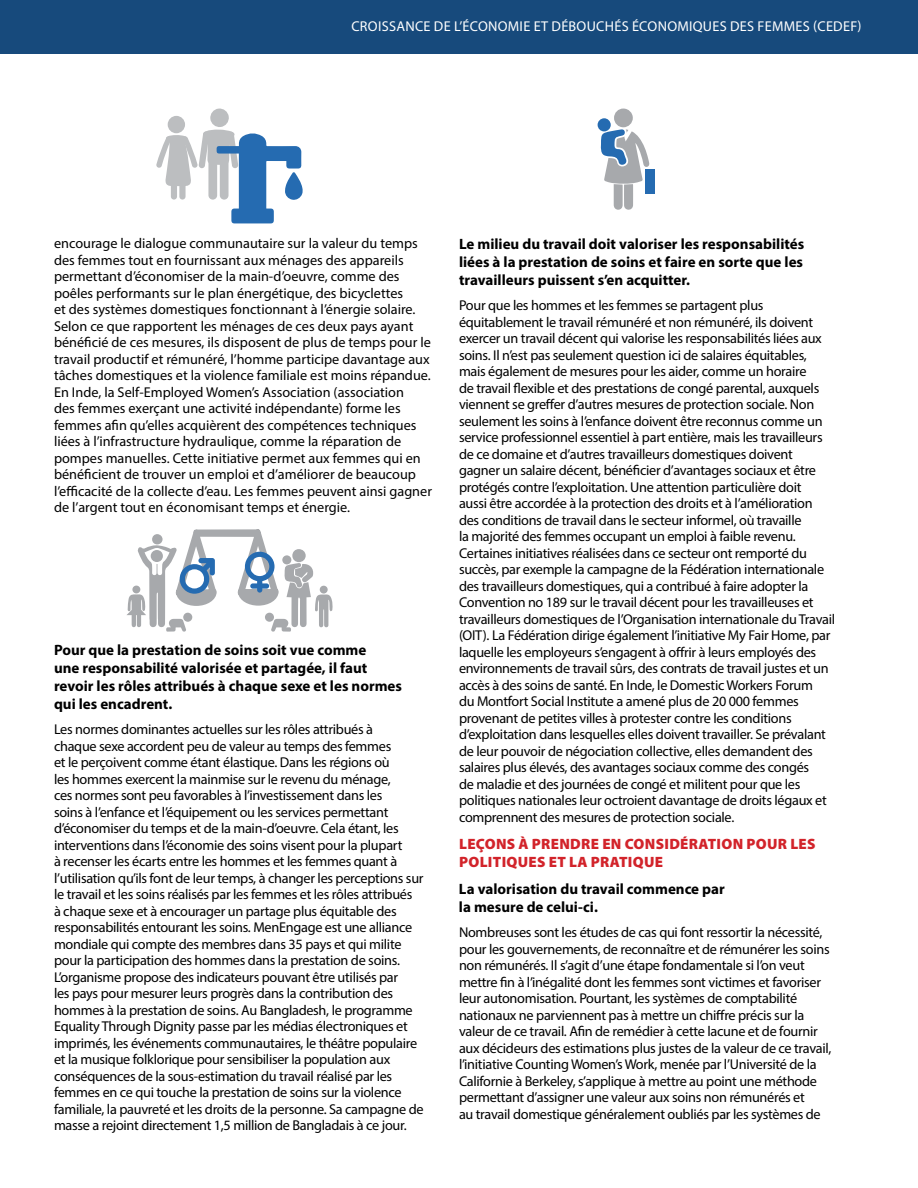
<style>
.page{position:relative;width:918px;height:1188px;background:#fff}
.page>*{position:absolute;margin:0;border:0;box-sizing:border-box;transform-origin:0 0}
.t1{font:700 15px/18px "Myriad Pro";color:#000}
.t2{font:900 15px/18px "Myriad Pro";letter-spacing:.02em;color:#d2232a}
.t3{font:14.25px/16.5px "Myriad Pro";letter-spacing:-.02em;color:#000}
.t4{font:14.25px/16.5px "Myriad Pro";color:#000}
.t5{font:14.25px "Myriad Pro";letter-spacing:.02em;color:#fff}
</style>
<div class="page">
<div style="left:0;top:0;width:918px;height:54px;background:#174a7c"></div>
<svg style="left:127px;top:529px;width:206px;height:103px"></svg>
<div style="left:132px;top:586px;width:8px;height:7px;background:#a7a9ac;border-radius:50%"></div>
<svg style="left:156px;top:108px;width:147px;height:115px"></svg>
<div style="left:614px;top:109px;width:19px;height:18px;background:#a7a9ac;border-radius:50%"></div>
<div style="left:645px;top:170px;width:10px;height:24px;background:#256bb1"></div>
<div style="left:598px;top:118px;width:13px;height:14px;background:#256bb1;border-radius:50%"></div>
<svg style="left:600px;top:129px;width:50px;height:81px"></svg>
<p class="t5" style="left:351px;top:17px;width:512px">Croissance de l’économie et débouchés économiques des femmes (CEDEF)</p>
<p class="t4" style="left:54px;top:235px;width:380px">encourage le dialogue communautaire sur la valeur du temps des femmes tout en fournissant aux ménages des appareils permettant d’économiser de la main-d’oeuvre, comme des poêles performants sur le plan énergétique, des bicyclettes<br>et des systèmes domestiques fonctionnant à l’énergie solaire.<br>Selon ce que rapportent les ménages de ces deux pays ayant bénéficié de ces mesures, ils disposent de plus de temps pour le travail productif et rémunéré, l’homme participe davantage aux tâches domestiques et la violence familiale est moins répandue.<br>En I nde, la Self-Employed Women’s Association (association<br>des femmes exerçant une activité indépendante) forme les femmes afin qu’elles acquièrent des compétences techniques liées à l’infrastructure hydraulique, comme la réparation de pompes manuelles. Cette initiative permet aux femmes qui en bénéficient de trouver un emploi et d’améliorer de beaucoup l’efficacité de la collecte d’eau. Les femmes peuvent ainsi gagner de l’argent tout en économisant temps et énergie.</p>
<p class="t1" style="left:54px;top:640px;width:350px">Pour que la prestation de soins soit vue comme<br>une responsabilité valorisée et partagée, il faut revoir les rôles attribués à chaque sexe et les normes qui les encadrent.</p>
<p class="t3" style="left:54px;top:721px;width:371px">Les normes dominantes actuelles sur les rôles attribués à<br>chaque sexe accordent peu de valeur au temps des femmes<br>et le perçoivent comme étant élastique. Dans les régions où<br>les hommes exercent la mainmise sur le revenu du ménage,<br>ces normes sont peu favorables à l’investissement dans les<br>soins à l’enfance et l’équipement ou les services permettant d’économiser du temps et de la main-d’oeuvre. Cela étant, les interventions dans l’économie des soins visent pour la plupart<br>à recenser les écarts entre les hommes et les femmes quant à l’utilisation qu’ils font de leur temps, à changer les perceptions sur le travail et les soins réalisés par les femmes et les rôles attribués<br>à chaque sexe et à encourager un partage plus équitable des responsabilités entourant les soins. MenEngage est une alliance mondiale qui compte des membres dans 35 pays et qui milite pour la participation des hommes dans la prestation de soins.<br>L’organisme propose des indicateurs pouvant être utilisés par<br>les pays pour mesurer leurs progrès dans la contribution des hommes à la prestation de soins. Au Bangladesh, le programme Equality Through Dignity passe par les médias électroniques et imprimés, les événements communautaires, le théâtre populaire et la musique folklorique pour sensibiliser la population aux conséquences de la sous-estimation du travail réalisé par les femmes en ce qui touche la prestation de soins sur la violence familiale, la pauvreté et les droits de la personne. Sa campagne de masse a rejoint directement 1,5 million de Bangladais à ce jour.</p>
<p class="t1" style="left:459px;top:234px;width:347px;text-align:justify">Le milieu du travail doit valoriser les responsabilités liées à la prestation de soins et faire en sorte que les travailleurs puissent s’en acquitter.</p>
<p class="t3" style="left:459px;top:297px;width:378px">Pour que les hommes et les femmes se partagent plus équitablement le travail rémunéré et non rémunéré, ils doivent exercer un travail décent qui valorise les responsabilités liées aux soins. I l n’est pas seulement question ici de salaires équitables, mais également de mesures pour les aider, comme un horaire<br>de travail flexible et des prestations de congé parental, auxquels viennent se greffer d’autres mesures de protection sociale. Non seulement les soins à l’enfance doivent être reconnus comme un service professionnel essentiel à part entière, mais les travailleurs de ce domaine et d’autres travailleurs domestiques doivent gagner un salaire décent, bénéficier d’avantages sociaux et être protégés contre l’exploitation. Une attention particulière doit<br>aussi être accordée à la protection des droits et à l’amélioration des conditions de travail dans le secteur informel, où travaille<br>la majorité des femmes occupant un emploi à faible revenu.<br>Certaines initiatives réalisées dans ce secteur ont remporté du succès, par exemple la campagne de la Fédération internationale des travailleurs domestiques, qui a contribué à faire adopter la Convention no 189 sur le travail décent pour les travailleuses et travailleurs domestiques de l’Organisation internationale du Travail (OIT). La Fédération dirige également l’initiative My Fair Home, par laquelle les employeurs s’engagent à offrir à leurs employés des environnements de travail sûrs, des contrats de travail justes et un accès à des soins de santé. En I nde, le Domestic Workers Forum<br>du Montfort Social I nstitute a amené plus de 20 000 femmes provenant de petites villes à protester contre les conditions d’exploitation dans lesquelles elles doivent travailler. Se prévalant de leur pouvoir de négociation collective, elles demandent des salaires plus élevés, des avantages sociaux comme des congés<br>de maladie et des journées de congé et militent pour que les politiques nationales leur octroient davantage de droits légaux et comprennent des mesures de protection sociale.</p>
<p class="t2" style="left:459px;top:834px;width:358px">LEÇONS À PRENDRE EN CONSIDÉRATION POUR LES<br>POLITIQUES ET LA PRATIQUE</p>
<p class="t1" style="left:459px;top:879px;width:267px">La valorisation du travail commence par la mesure de celui-ci.</p>
<p class="t3" style="left:459px;top:924px;width:374px">Nombreuses sont les études de cas qui font ressortir la nécessité, pour les gouvernements, de reconnaître et de rémunérer les soins non rémunérés. I l s’agit d’une étape fondamentale si l’on veut mettre fin à l’inégalité dont les femmes sont victimes et favoriser leur autonomisation. Pourtant, les systèmes de comptabilité nationaux ne parviennent pas à mettre un chiffre précis sur la valeur de ce travail. Afin de remédier à cette lacune et de fournir aux décideurs des estimations plus justes de la valeur de ce travail, l’initiative Counting Women’s Work, menée par l’Université de la Californie à Berkeley, s’applique à mettre au point une méthode permettant d’assigner une valeur aux soins non rémunérés et<br>au travail domestique généralement oubliés par les systèmes de</p>
</div>
